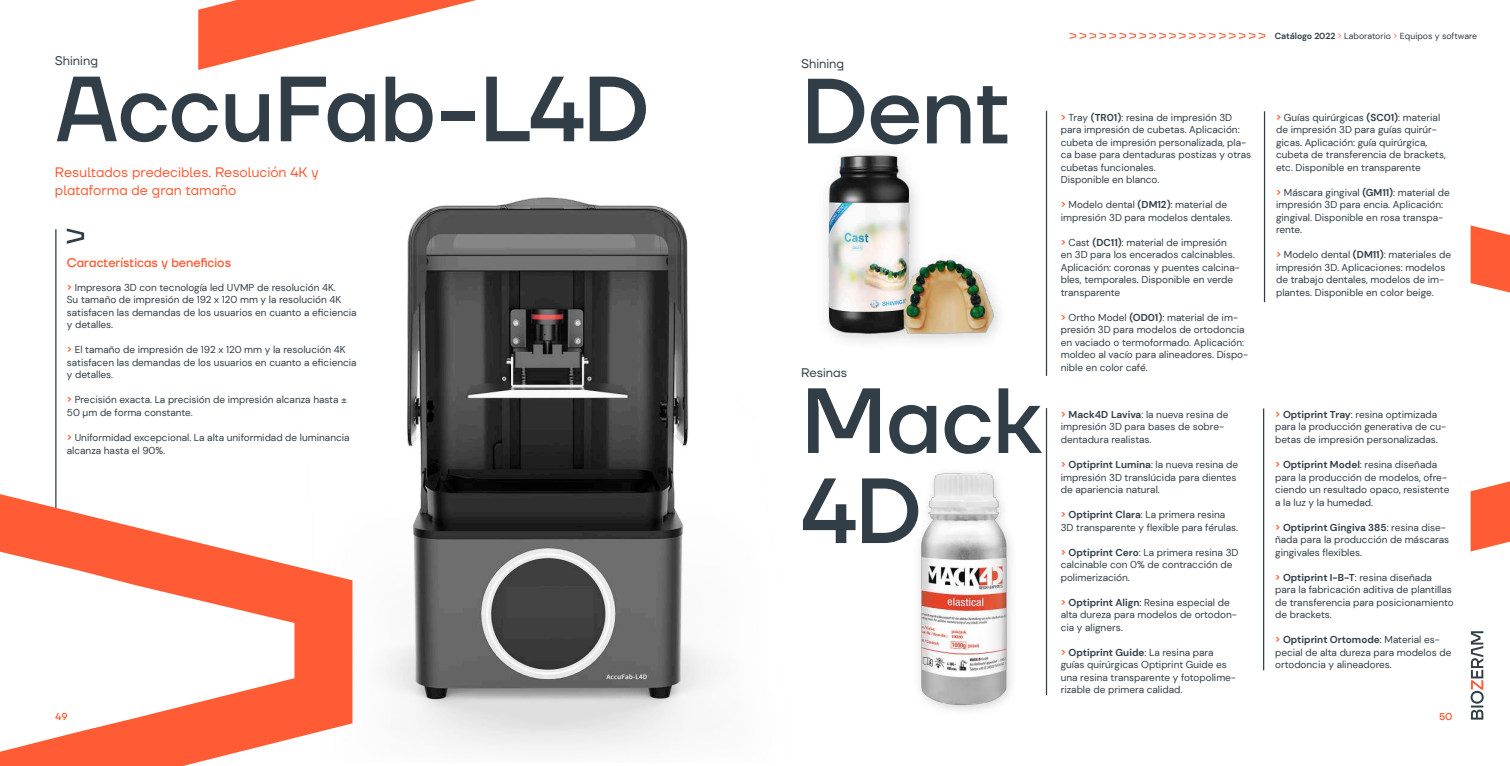
<style>
.page{position:relative;width:1510px;height:766px;background:#fff}
.page>*{position:absolute;margin:0;border:0;box-sizing:border-box;transform-origin:0 0}
.t1{font:500 92.25px/90px "TT Firs Neue";color:#313e48}
.t2{font:13.75px/18.8px "TT Firs Neue";color:#ff5c35}
.t3{font:500 12.5px "TT Firs Neue";color:#ff5c35}
.t4{font:12.5px "TT Firs Neue";color:#313e48}
.t5{font:10px/12.5px "DM Sans";color:#313e48}
.t6{font:500 10px "TT Firs Neue";color:#ff5c35}
.t7{font:8.75px "DM Sans";color:#313e48}
.s1{font-weight:700;color:#ff5c35}
.s2{font-weight:700}
.s3{color:#ff5c35}
</style>
<div class="page">
<svg style="left:1470px;top:631px;width:13px;height:88px"></svg>
<svg style="left:198px;top:0;width:278px;height:70px"></svg>
<hr style="left:55px;top:229px;width:1px;height:287px;background:#313e48">
<img style="left:352px;top:197px;width:364px;height:553px">
<img style="left:825px;top:114px;width:223px;height:262px">
<svg style="left:0;top:494px;width:352px;height:271px"></svg>
<hr style="left:1046px;top:111px;width:1px;height:265px;background:#313e48">
<hr style="left:1046px;top:408px;width:1px;height:286px;background:#313e48">
<hr style="left:1263px;top:111px;width:2px;height:191px;background:#313e48">
<hr style="left:1263px;top:408px;width:1px;height:262px;background:#313e48">
<img style="left:919px;top:456px;width:129px;height:254px">
<svg style="left:67px;top:228px;width:17px;height:16px"></svg>
<svg style="left:1069px;top:33px;width:196px;height:6px"></svg>
<svg style="left:1470px;top:225px;width:39px;height:326px"></svg>
<p class="t4" style="left:55px;top:53px;width:45px">Shining</p>
<h1 class="t1" style="left:55px;top:63px;width:595px">AccuFab-L4D</h1>
<h2 class="t2" style="left:55px;top:162px;width:265px">Resultados predecibles. Resolución 4K y plataforma de gran tamaño</h2>
<p class="t3" style="left:67px;top:254px;width:166px">Características y beneficios</p>
<p class="t5" style="left:67px;top:281px;width:291px"><span class="s1">&gt;</span> Impresora 3D con tecnología led UVMP de resolución 4K.<br>Su tamaño de impresión de 192 x 120 mm y la resolución 4K satisfacen las demandas de los usuarios en cuanto a eficiencia y detalles.</p>
<p class="t5" style="left:67px;top:343px;width:291px"><span class="s1">&gt;</span> El tamaño de impresión de 192 x 120 mm y la resolución 4K satisfacen las demandas de los usuarios en cuanto a eficiencia y detalles.</p>
<p class="t5" style="left:67px;top:393px;width:282px"><span class="s1">&gt;</span> Precisión exacta. La precisión de impresión alcanza hasta ±<br>50 μm de forma constante.</p>
<p class="t5" style="left:67px;top:431px;width:284px"><span class="s1">&gt;</span> Uniformidad excepcional. La alta uniformidad de luminancia alcanza hasta el 90%.</p>
<p class="t4" style="left:801px;top:55px;width:45px">Shining</p>
<h1 class="t1" style="left:801px;top:65px;width:210px">Dent</h1>
<p class="t4" style="left:801px;top:364px;width:48px">Resinas</p>
<h1 class="t1" style="left:801px;top:375px;width:242px">Mack<br>4D</h1>
<p class="t5" style="left:1060px;top:111px;width:192px"><span class="s1">&gt;</span> Tray <span class="s2">(TR01)</span>: resina de impresión 3D para impresión de cubetas. Aplicación: cubeta de impresión personalizada, pla&shy;ca base para dentaduras postizas y otras cubetas funcionales.<br>Disponible en blanco.</p>
<p class="t5" style="left:1060px;top:198px;width:173px"><span class="s1">&gt;</span> Modelo dental <span class="s2">(DM12)</span>: material de impresión 3D para modelos dentales.</p>
<p class="t5" style="left:1060px;top:236px;width:181px"><span class="s1">&gt;</span> Cast <span class="s2">(DC11)</span>: material de impresión en 3D para los encerados calcinables.<br>Aplicación: coronas y puentes calcina&shy;bles, temporales. Disponible en verde transparente</p>
<p class="t5" style="left:1060px;top:311px;width:189px"><span class="s1">&gt;</span> Ortho Model <span class="s2">(OD01)</span>: material de im&shy;presión 3D para modelos de ortodoncia en vaciado o termoformado. Aplicación: moldeo al vacío para alineadores. Dispo&shy;nible en color café.</p>
<p class="t5" style="left:1060px;top:408px;width:169px"><span class="s1">&gt;</span> <span class="s2">Mack4D Laviva</span>: la nueva resina de impresión 3D para bases de sobre&shy;dentadura realistas.</p>
<p class="t5" style="left:1060px;top:458px;width:179px"><span class="s1">&gt;</span> <span class="s2">Optiprint Lumina</span>: la nueva resina de impresión 3D translúcida para dientes de apariencia natural.</p>
<p class="t5" style="left:1060px;top:508px;width:179px"><span class="s1">&gt;</span> <span class="s2">Optiprint Clara</span>: La primera resina<br>3D transparente y flexible para férulas.</p>
<p class="t5" style="left:1060px;top:545px;width:179px"><span class="s1">&gt;</span> <span class="s2">Optiprint Cero</span>: La primera resina 3D calcinable con 0% de contracción de polimerización.</p>
<p class="t5" style="left:1060px;top:595px;width:178px"><span class="s1">&gt;</span> <span class="s2">Optiprint Align</span>: Resina especial de alta dureza para modelos de ortodon&shy;cia y aligners.</p>
<p class="t5" style="left:1060px;top:645px;width:177px"><span class="s1">&gt;</span> <span class="s2">Optiprint Guide</span>: La resina para guías quirúrgicas Optiprint Guide es una resina transparente y fotopolime&shy;rizable de primera calidad.</p>
<p class="t7" style="left:1274px;top:30px;width:204px"><span class="s2">Catálogo 2022</span> <span class="s3">&gt;</span> Laboratorio <span class="s3">&gt;</span> Equipos y software</p>
<p class="t5" style="left:1276px;top:111px;width:171px"><span class="s1">&gt;</span> Guías quirúrgicas <span class="s2">(SC01)</span>: material de impresión 3D para guías quirúr&shy;gicas. Aplicación: guía quirúrgica, cubeta de transferencia de brackets, etc. Disponible en transparente</p>
<p class="t5" style="left:1276px;top:186px;width:175px"><span class="s1">&gt;</span> Máscara gingival <span class="s2">(GM11)</span>: material de impresión 3D para encia. Aplicación: gingival. Disponible en rosa transpa&shy;rente.</p>
<p class="t5" style="left:1276px;top:248px;width:176px"><span class="s1">&gt;</span> Modelo dental <span class="s2">(DM11)</span>: materiales de impresión 3D. Aplicaciones: modelos de trabajo dentales, modelos de im&shy;plantes. Disponible en color beige.</p>
<p class="t5" style="left:1275px;top:408px;width:173px"><span class="s1">&gt;</span> <span class="s2">Optiprint Tray</span>: resina optimizada para la producción generativa de cu&shy;betas de impresión personalizadas.</p>
<p class="t5" style="left:1275px;top:458px;width:176px"><span class="s1">&gt;</span> <span class="s2">Optiprint Model</span>: resina diseñada para la producción de modelos, ofre&shy;ciendo un resultado opaco, resistente a la luz y la humedad.</p>
<p class="t5" style="left:1275px;top:520px;width:175px"><span class="s1">&gt;</span> <span class="s2">Optiprint Gingiva 385</span>: resina dise&shy;ñada para la producción de máscaras gingivales flexibles.</p>
<p class="t5" style="left:1275px;top:570px;width:180px"><span class="s1">&gt;</span> <span class="s2">Optiprint I-B-T</span>: resina diseñada para la fabricación aditiva de plantillas de transferencia para posicionamiento de brackets.</p>
<p class="t5" style="left:1275px;top:633px;width:178px"><span class="s1">&gt;</span> <span class="s2">Optiprint Ortomode</span>: Material es&shy;pecial de alta dureza para modelos de ortodoncia y alineadores.</p>
<p class="t6" style="left:56px;top:709px;width:13px">49</p>
<p class="t6" style="left:1439px;top:709px;width:15px">50</p>
</div>
